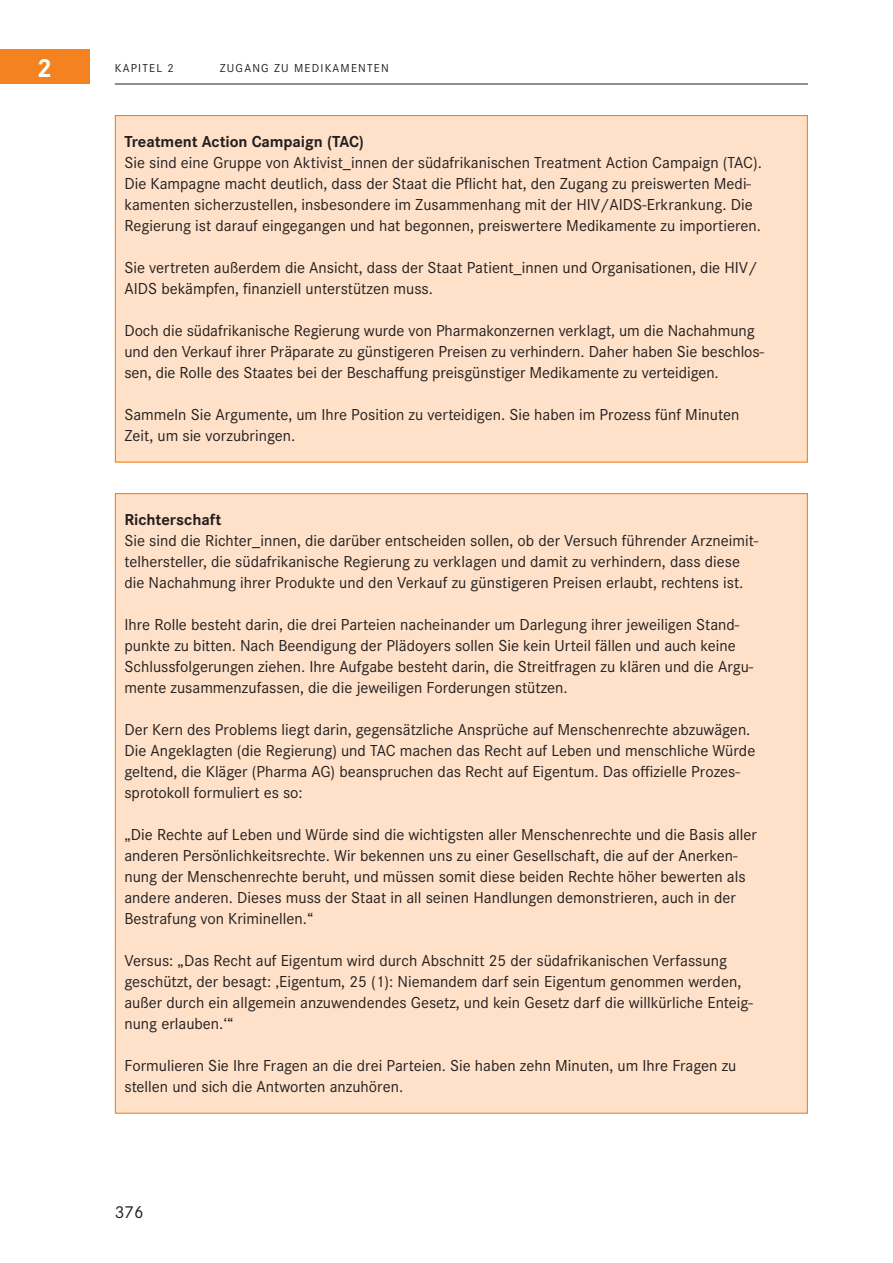
<style>
.page{position:relative;width:893px;height:1263px;background:#fff}
.page>*{position:absolute;margin:0;border:0;box-sizing:border-box;transform-origin:0 0}
.t1{font:700 27px "Corporate S";color:#fff}
.t2{font:18px "Corporate S";color:#231f20}
.t3{font:16.5px/21px "Corporate S";color:#231f20}
.t4{font:700 16.5px "Corporate S";letter-spacing:-.005em;color:#231f20}
.t5{font:12px "Corporate S";letter-spacing:.1em;color:#231f20}
</style>
<div class="page">
<hr style="left:115px;top:84px;width:693px;height:1px;background:#231f20">
<div style="left:0;top:50px;width:89px;height:34px;background:#f58220"></div>
<div style="left:115px;top:116px;width:692px;height:346px;background:#fee1c8"></div>
<div style="left:115px;top:494px;width:692px;height:619px;background:#fee1c8"></div>
<h1 class="t1" style="left:37px;top:49px;width:17px">2</h1>
<p class="t5" style="left:115px;top:60px;width:61px">KAPITEL 2</p>
<p class="t5" style="left:220px;top:60px;width:171px">Zugang zu Medikam enten</p>
<h4 class="t4" style="left:124px;top:130px;width:241px">Treatment Action Campaign (TAC)</h4>
<p class="t3" style="left:124px;top:151px;width:639px">Sie sind eine Gruppe von Aktivist_innen der südafrikanischen Treatment Action Campaign (TAC).<br>Die Kampagne macht deutlich, dass der Staat die Pflicht hat, den Zugang zu preiswerten Medi&shy;kamenten sicherzustellen, insbesondere im Zusammenhang mit der HIV/AIDS-Erkrankung. Die Regierung ist darauf eingegangen und hat begonnen, preiswertere Medikamente zu importieren.</p>
<p class="t3" style="left:124px;top:256px;width:635px">Sie vertreten außerdem die Ansicht, dass der Staat Patient_innen und Organisationen, die HIV/<br>AIDS bekämpfen, finanziell unterstützen muss.</p>
<p class="t3" style="left:124px;top:319px;width:641px">Doch die südafrikanische Regierung wurde von Pharmakonzernen verklagt, um die Nachahmung und den Verkauf ihrer Präparate zu günstigeren Preisen zu verhindern. Daher haben Sie beschlos&shy;sen, die Rolle des Staates bei der Beschaffung preisgünstiger Medikamente zu verteidigen.</p>
<p class="t3" style="left:124px;top:403px;width:616px">Sammeln Sie Argumente, um I hre Position zu verteidigen. Sie haben im Prozess fünf Minuten<br>Zeit, um sie vorzubringen.</p>
<h4 class="t4" style="left:124px;top:508px;width:98px">Richterschaft</h4>
<p class="t3" style="left:124px;top:529px;width:635px">Sie sind die Richter_innen, die darüber entscheiden sollen, ob der Versuch führender Arzneimit&shy;telhersteller, die südafrikanische Regierung zu verklagen und damit zu verhindern, dass diese die Nachahmung ihrer Produkte und den Verkauf zu günstigeren Preisen erlaubt, rechtens ist.</p>
<p class="t3" style="left:124px;top:613px;width:630px">I hre Rolle besteht darin, die drei Parteien nacheinander um Darlegung ihrer jeweiligen Stand&shy;punkte zu bitten. Nach Beendigung der Plädoyers sollen Sie kein Urteil fällen und auch keine Schlussfolgerungen ziehen. I hre Aufgabe besteht darin, die Streitfragen zu klären und die Argu&shy;mente zusammenzufassen, die die jeweiligen Forderungen stützen.</p>
<p class="t3" style="left:124px;top:718px;width:632px">Der Kern des Problems liegt darin, gegensätzliche Ansprüche auf Menschenrechte abzuwägen.<br>Die Angeklagten (die Regierung) und TAC machen das Recht auf Leben und menschliche Würde geltend, die Kläger (Pharma AG) beanspruchen das Recht auf Eigentum. Das offizielle Prozes&shy;sprotokoll formuliert es so:</p>
<p class="t3" style="left:124px;top:823px;width:634px">„Die Rechte auf Leben und Würde sind die wichtigsten aller Menschenrechte und die Basis aller anderen Persönlichkeitsrechte. Wir bekennen uns zu einer Gesellschaft, die auf der Anerken&shy;nung der Menschenrechte beruht, und müssen somit diese beiden Rechte höher bewerten als andere anderen. Dieses muss der Staat in all seinen Handlungen demonstrieren, auch in der Bestrafung von Kriminellen.“</p>
<p class="t3" style="left:124px;top:949px;width:630px">Versus: „Das Recht auf Eigentum wird durch Abschnitt 25 der südafrikanischen Verfassung geschützt, der besagt: ‚Eigentum, 25 (1): N iemandem darf sein Eigentum genommen werden, außer durch ein allgemein anzuwendendes Gesetz, und kein Gesetz darf die willkürliche Enteig&shy;nung erlauben.‘“</p>
<p class="t3" style="left:124px;top:1054px;width:613px">Formulieren Sie I hre Fragen an die drei Parteien. Sie haben zehn Minuten, um I hre Fragen zu stellen und sich die Antworten anzuhören.</p>
<p class="t2" style="left:115px;top:1200px;width:30px">376</p>
</div>
